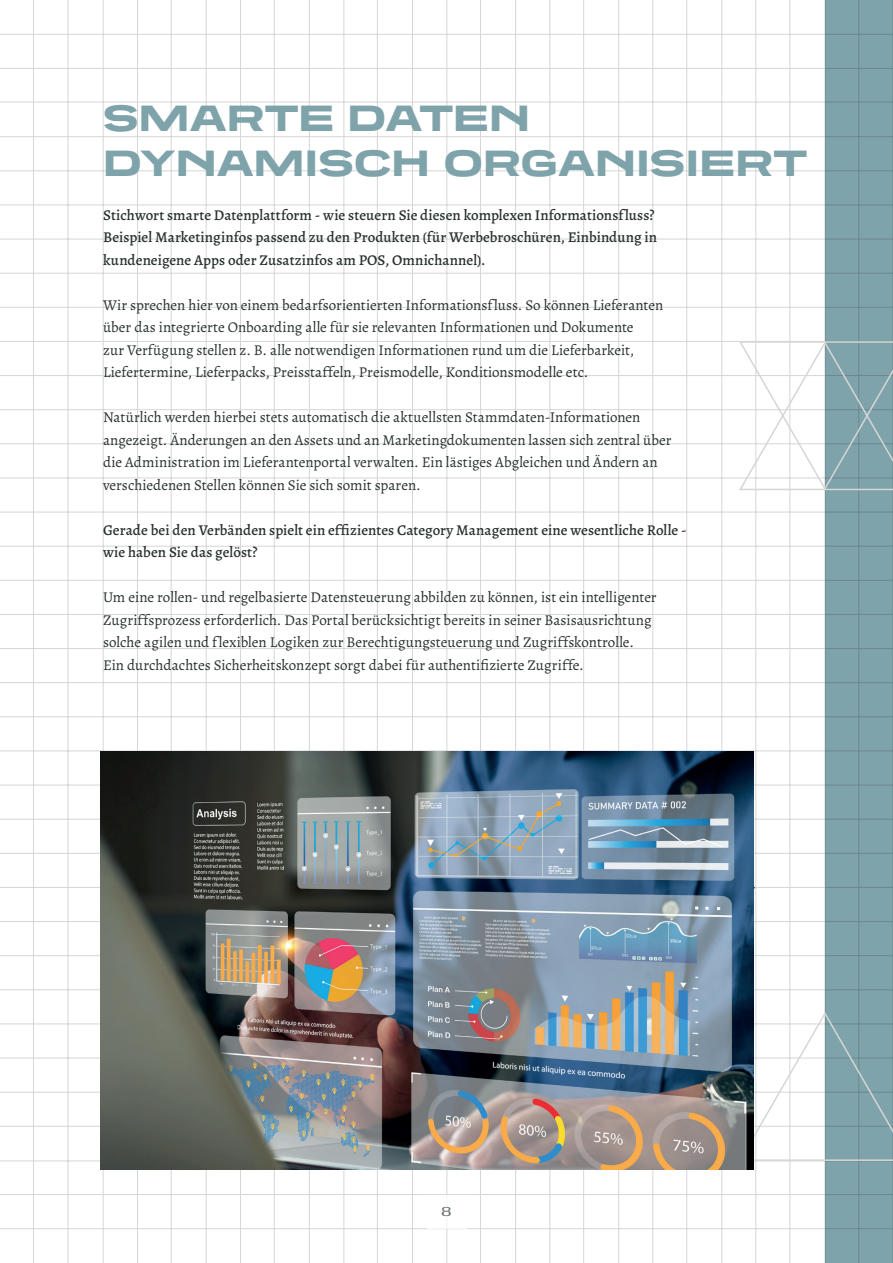
<style>
.page{position:relative;width:893px;height:1263px;background:#fff}
.page>*{position:absolute;margin:0;border:0;box-sizing:border-box;transform-origin:0 0}
.t1{font:37.5px/45px "Tussilago Hv";color:#7fa3aa}
.t2{font:15px/22.5px "Alegreya";color:#27312e}
.t3{font:500 15px/22.5px "Alegreya";color:#27312e}
.t4{font:500 expanded 13.5px "Grange";color:#27312e}
</style>
<div class="page">
<hr style="left:0;top:580px;width:893px;height:1px;background:#d5d6d5">
<hr style="left:0;top:205px;width:893px;height:1px;background:#d5d6d5">
<hr style="left:0;top:785px;width:893px;height:1px;background:#d5d6d5">
<hr style="left:0;top:375px;width:893px;height:1px;background:#d5d6d5">
<hr style="left:0;top:955px;width:893px;height:1px;background:#d5d6d5">
<hr style="left:0;top:102px;width:893px;height:1px;background:#d5d6d5">
<hr style="left:0;top:682px;width:893px;height:1px;background:#d5d6d5">
<hr style="left:0;top:307px;width:893px;height:1px;background:#d5d6d5">
<hr style="left:0;top:887px;width:893px;height:1px;background:#d5d6d5">
<hr style="left:0;top:478px;width:893px;height:1px;background:#d5d6d5">
<hr style="left:0;top:1058px;width:893px;height:1px;background:#d5d6d5">
<hr style="left:0;top:1160px;width:893px;height:1px;background:#d5d6d5">
<hr style="left:0;top:34px;width:893px;height:1px;background:#d5d6d5">
<hr style="left:0;top:614px;width:893px;height:1px;background:#d5d6d5">
<hr style="left:0;top:239px;width:893px;height:1px;background:#d5d6d5">
<hr style="left:0;top:819px;width:893px;height:1px;background:#d5d6d5">
<hr style="left:0;top:409px;width:893px;height:1px;background:#d5d6d5">
<hr style="left:0;top:989px;width:893px;height:1px;background:#d5d6d5">
<hr style="left:0;top:136px;width:893px;height:1px;background:#d5d6d5">
<hr style="left:0;top:716px;width:893px;height:1px;background:#d5d6d5">
<hr style="left:0;top:341px;width:893px;height:1px;background:#d5d6d5">
<hr style="left:0;top:921px;width:893px;height:1px;background:#d5d6d5">
<hr style="left:0;top:512px;width:893px;height:1px;background:#d5d6d5">
<hr style="left:0;top:1092px;width:893px;height:1px;background:#d5d6d5">
<hr style="left:0;top:1194px;width:893px;height:1px;background:#d5d6d5">
<hr style="left:0;top:1228px;width:893px;height:1px;background:#d5d6d5">
<hr style="left:0;top:68px;width:893px;height:1px;background:#d5d6d5">
<hr style="left:0;top:648px;width:893px;height:1px;background:#d5d6d5">
<hr style="left:0;top:273px;width:893px;height:1px;background:#d5d6d5">
<hr style="left:0;top:853px;width:893px;height:1px;background:#d5d6d5">
<hr style="left:0;top:443px;width:893px;height:1px;background:#d5d6d5">
<hr style="left:0;top:1024px;width:893px;height:1px;background:#d5d6d5">
<hr style="left:0;top:1126px;width:893px;height:1px;background:#d5d6d5">
<hr style="left:0;top:170px;width:893px;height:1px;background:#d5d6d5">
<hr style="left:0;top:751px;width:893px;height:1px;background:#d5d6d5">
<hr style="left:0;top:546px;width:893px;height:1px;background:#d5d6d5">
<hr style="left:274px;top:0;width:1px;height:1263px;background:#d5d6d5">
<hr style="left:480px;top:0;width:1px;height:1263px;background:#d5d6d5">
<hr style="left:206px;top:0;width:1px;height:1263px;background:#d5d6d5">
<hr style="left:653px;top:0;width:1px;height:1263px;background:#d5d6d5">
<hr style="left:377px;top:0;width:1px;height:1263px;background:#d5d6d5">
<hr style="left:103px;top:0;width:1px;height:1263px;background:#d5d6d5">
<hr style="left:583px;top:0;width:1px;height:1263px;background:#d5d6d5">
<hr style="left:755px;top:0;width:1px;height:1263px;background:#d5d6d5">
<hr style="left:309px;top:0;width:1px;height:1263px;background:#d5d6d5">
<hr style="left:33px;top:0;width:1px;height:1263px;background:#d5d6d5">
<hr style="left:515px;top:0;width:1px;height:1263px;background:#d5d6d5">
<hr style="left:240px;top:0;width:1px;height:1263px;background:#d5d6d5">
<hr style="left:686px;top:0;width:1px;height:1263px;background:#d5d6d5">
<hr style="left:412px;top:0;width:1px;height:1263px;background:#d5d6d5">
<hr style="left:137px;top:0;width:1px;height:1263px;background:#d5d6d5">
<hr style="left:618px;top:0;width:1px;height:1263px;background:#d5d6d5">
<hr style="left:790px;top:0;width:1px;height:1263px;background:#d5d6d5">
<hr style="left:344px;top:0;width:1px;height:1263px;background:#d5d6d5">
<hr style="left:68px;top:0;width:1px;height:1263px;background:#d5d6d5">
<hr style="left:550px;top:0;width:1px;height:1263px;background:#d5d6d5">
<hr style="left:721px;top:0;width:1px;height:1263px;background:#d5d6d5">
<hr style="left:447px;top:0;width:1px;height:1263px;background:#d5d6d5">
<hr style="left:171px;top:0;width:1px;height:1263px;background:#d5d6d5">
<div style="left:825px;top:0;width:68px;height:1263px;background:#7fa3aa"></div>
<svg style="left:753px;top:1011px;width:140px;height:151px"></svg>
<hr style="left:619px;top:887px;width:136px;height:1px;background:#27312e">
<svg style="left:738px;top:340px;width:155px;height:152px"></svg>
<img style="left:100px;top:751px;width:653px;height:419px">
<div style="left:427px;top:1195px;width:39px;height:33px;background:#fff"></div>
<h1 class="t1" style="left:103px;top:95px;width:705px">SMARTE DATEN<br>DYNAMISCH ORGANISIERT</h1>
<p class="t3" style="left:103px;top:204px;width:556px">Stichwort smarte Datenplattform - wie steuern Sie diesen komplexen Informationsfluss?<br>Beispiel Marketinginfos passend zu den Produkten (für Werbebroschüren, Einbindung in kundeneigene Apps oder Zusatzinfos am POS, Omnichannel).</p>
<p class="t2" style="left:103px;top:294px;width:562px">Wir sprechen hier von einem bedarfsorientierten Informationsf luss. So können Lieferanten über das integrierte Onboarding alle für sie relevanten Informationen und Dokumente<br>zur Verfügung stellen z. B. alle notwendigen Informationen rund um die Lieferbarkeit, Liefertermine, Lieferpacks, Preisstaffeln, Preismodelle, Konditionsmodelle etc.</p>
<p class="t2" style="left:103px;top:406px;width:570px">Natürlich werden hierbei stets automatisch die aktuellsten Stammdaten-Informationen angezeigt. Änderungen an den Assets und an Marketingdokumenten lassen sich zentral über die Administration im Lieferantenportal verwalten. Ein lästiges Abgleichen und Ändern an verschiedenen Stellen können Sie sich somit sparen.</p>
<p class="t3" style="left:103px;top:519px;width:585px">Gerade bei den Verbänden spielt ein effizientes Category Management eine wesentliche Rolle - wie haben Sie das gelöst?</p>
<p class="t2" style="left:103px;top:586px;width:555px">Um eine rollen- und regelbasierte Datensteuerung abbilden zu können, ist ein intelligenter Zugriffsprozess erforderlich. Das Portal berücksichtigt bereits in seiner Basisausrichtung solche agilen und flexiblen Logiken zur Berechtigungsteuerung und Zugriffskontrolle.<br>Ein durchdachtes Sicherheitskonzept sorgt dabei für authentifizierte Zugriffe.</p>
<p class="t4" style="left:442px;top:1204px;width:11px">8</p>
</div>
